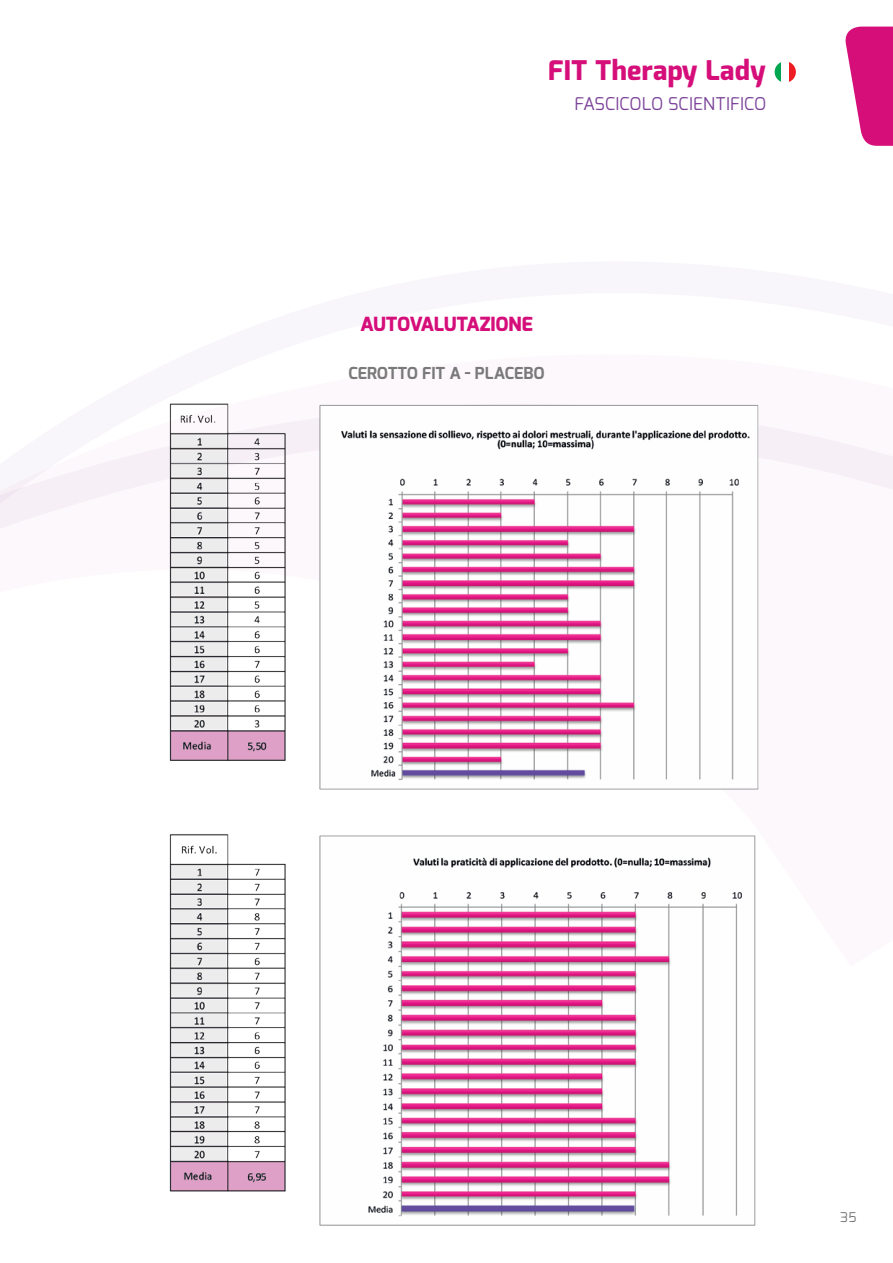
<style>
.page{position:relative;width:893px;height:1263px;background:#fff}
.page>*{position:absolute;margin:0;border:0;box-sizing:border-box;transform-origin:0 0}
.t1{font:800 27.15px "Exo";letter-spacing:.015em;color:#d50e7a}
.t2{font:800 19.5px "Exo";color:#d50e7a}
.t3{font:17.55px "Exo";letter-spacing:.015em;color:#7b4399}
.t4{font:700 16.5px "Exo";color:#79797a}
.t5{font:13.5px "Exo";color:#79797a}
</style>
<div class="page">
<svg style="left:0;top:426px;width:893px;height:103px"></svg>
<svg style="left:845px;top:27px;width:48px;height:119px"></svg>
<svg style="left:775px;top:62px;width:7px;height:20px"></svg>
<svg style="left:789px;top:62px;width:7px;height:20px"></svg>
<img style="left:157px;top:403px;width:606px;height:823px">
<h1 class="t1" style="left:548px;top:53px;width:219px">FIT Therapy Lady</h1>
<p class="t3" style="left:574px;top:92px;width:193px">FASCICOLO SCIENTIFICO</p>
<p class="t2" style="left:360px;top:311px;width:174px">AUTOVALUTAZIONE</p>
<p class="t4" style="left:348px;top:362px;width:198px">CEROTTO FIT A - PLACEBO</p>
<p class="t5" style="left:840px;top:1208px;width:18px">35</p>
</div>
